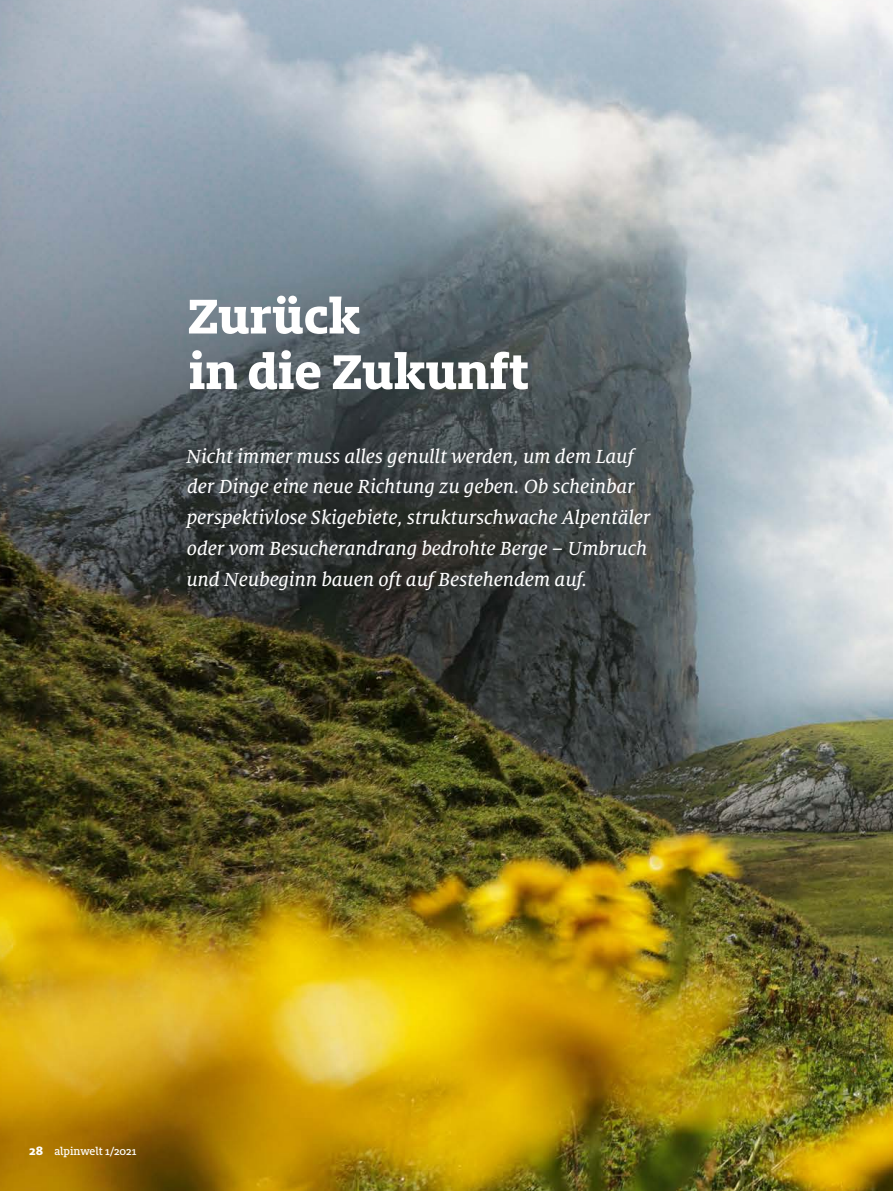
<style>
.page{position:relative;width:893px;height:1191px;background:#fff}
.page>*{position:absolute;margin:0;border:0;box-sizing:border-box;transform-origin:0 0}
.t1{font:800 54px/55.5px "FF Milo Slab";color:#fff}
.t2{font:21px/30.8px "Milo Serif OT Text Ita";letter-spacing:-.005em;color:#fff}
.t3{font:500 12px "FF Milo Slab";color:#fff}
.s1{font-family:"Milo Pro";font-weight:800;font-size:13.5px}
</style>
<div class="page">
<img style="left:0;top:0;width:893px;height:1191px">
<h1 class="t1" style="left:188px;top:286px;width:343px">Zurück<br>in die Zukunft</h1>
<p class="t2" style="left:186px;top:441px;width:466px">Nicht immer muss alles genullt werden, um dem Lauf der Dinge eine neue Richtung zu geben. Ob scheinbar perspektivlose Skigebiete, strukturschwache Alpentäler oder vom Besucherandrang bedrohte Berge – Umbruch und Neubeginn bauen oft auf Bestehendem auf.</p>
<p class="t3" style="left:29px;top:1144px;width:109px"><span class="s1">28</span> alpinwelt 1/2021</p>
</div>
